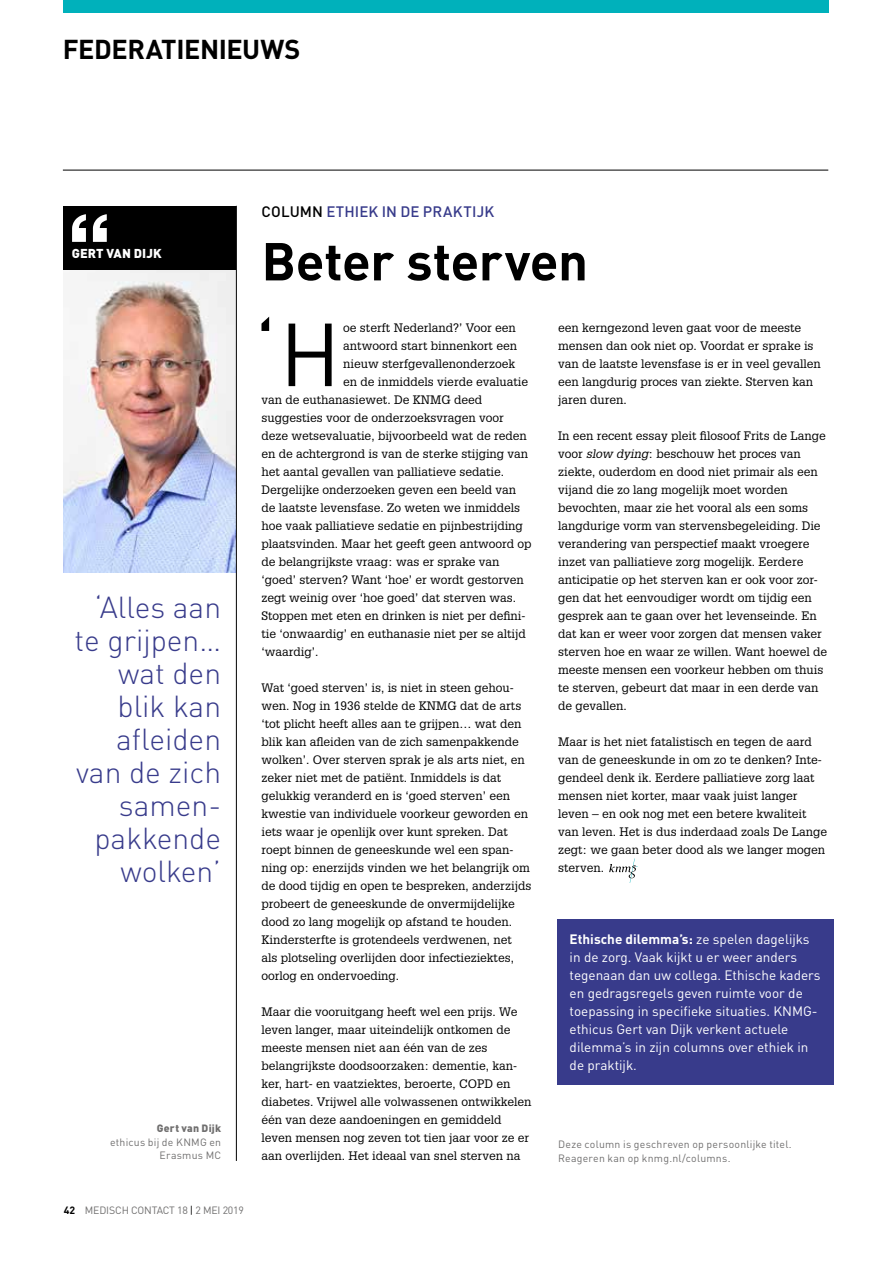
<style>
.page{position:relative;width:893px;height:1263px;background:#fff}
.page>*{position:absolute;margin:0;border:0;box-sizing:border-box;transform-origin:0 0}
.t1{font:87.9px "DINOT";color:#000}
.t2{font:700 52.5px "DINOT";letter-spacing:-.01em;color:#000}
.t3{font:300 30px/33px "DINOT";color:#383b8b;text-align:right}
.t4{font:700 27px "DINOT";letter-spacing:-.015em;color:#000}
.t5{font:500 15px "DINOT";letter-spacing:.005em;color:#383b8b}
.t6{font:13.5px/18px "DINOT";color:#fff}
.t7{font:900 12.75px "DINOT";letter-spacing:.005em;color:#fff}
.t8{font:12px/18px "Glypha LT Std";color:#000}
.t9{font:10.5px/13.5px "DINOT";letter-spacing:.02em;color:#706f6f;text-align:right}
.t10{font:10.5px "DINOT";letter-spacing:-.015em;color:#706f6f}
.t11{font:900 10.5px "DINOT";letter-spacing:.025em;color:#706f6f}
.s1{font-weight:700;color:#000}
.s2{color:#000}
.s3{font-style:italic}
.s4{font-weight:700}
</style>
<div class="page">
<div style="left:64px;top:0;width:765px;height:13px;background:#00b1bb"></div>
<hr style="left:63px;top:170px;width:765px;height:1px;background:#000">
<img style="left:63px;top:270px;width:173px;height:302px">
<div style="left:63px;top:206px;width:173px;height:64px;background:#000"></div>
<svg style="left:93px;top:214px;width:14px;height:28px"></svg>
<svg style="left:72px;top:214px;width:14px;height:28px"></svg>
<div style="left:557px;top:919px;width:276px;height:165px;background:#383b8b"></div>
<svg style="left:609px;top:859px;width:28px;height:24px"></svg>
<hr style="left:236px;top:206px;width:1px;height:955px;background:#000">
<h3 class="t4" style="left:63px;top:32px;width:239px">FEDERATIENIEUWS</h3>
<p class="t7" style="left:72px;top:245px;width:91px">GERT VAN DIJK</p>
<h3 class="t3" style="left:75px;top:591px;width:148px">‘Alles aan te grijpen… wat den blik kan afleiden van de zich samen&shy;pakkende wolken’</h3>
<p class="t11" style="left:157px;top:1121px;width:66px">Gert van Dijk</p>
<p class="t9" style="left:110px;top:1135px;width:113px">ethicus bij de KNMG en<br>Erasmus MC</p>
<p class="t10" style="left:64px;top:1204px;width:182px"><span class="s1">42</span> MEDISCH CONTACT 18 <span class="s2">|</span> 2 MEI 2019</p>
<p class="t5" style="left:262px;top:202px;width:234px"><span class="s2">COLUMN</span> ETHIEK IN DE PRAKTIJK</p>
<h2 class="t2" style="left:261px;top:227px;width:328px">Beter sterven</h2>
<h1 class="t1" style="left:254px;top:299px;width:88px">‘H</h1>
<p class="t8" style="left:343px;top:319px;width:174px">oe sterft Nederland?’ Voor een</p>
<p class="t8" style="left:343px;top:337px;width:175px">antwoord start binnenkort een</p>
<p class="t8" style="left:343px;top:355px;width:173px">nieuw sterfgevallenonderzoek</p>
<p class="t8" style="left:343px;top:373px;width:186px">en de inmiddels vierde evaluatie</p>
<p class="t8" style="left:261px;top:391px;width:222px">van de euthanasiewet. De KNMG deed</p>
<p class="t8" style="left:261px;top:409px;width:244px">suggesties voor de onderzoeksvragen voor</p>
<p class="t8" style="left:261px;top:427px;width:267px">deze wetsevaluatie, bijvoorbeeld wat de reden</p>
<p class="t8" style="left:261px;top:445px;width:268px">en de achtergrond is van de sterke stijging van</p>
<p class="t8" style="left:261px;top:463px;width:244px">het aantal gevallen van palliatieve sedatie.</p>
<p class="t8" style="left:261px;top:481px;width:256px">Dergelijke onderzoeken geven een beeld van</p>
<p class="t8" style="left:261px;top:499px;width:260px">de laatste levensfase. Zo weten we inmiddels</p>
<p class="t8" style="left:261px;top:517px;width:263px">hoe vaak palliatieve sedatie en pijnbestrijding</p>
<p class="t8" style="left:261px;top:535px;width:272px">plaatsvinden. Maar het geeft geen antwoord op</p>
<p class="t8" style="left:261px;top:553px;width:240px">de belangrijkste vraag: was er sprake van</p>
<p class="t8" style="left:261px;top:571px;width:264px">‘goed’ sterven? Want ‘hoe’ er wordt gestorven</p>
<p class="t8" style="left:261px;top:589px;width:256px">zegt weinig over ‘hoe goed’ dat sterven was.</p>
<p class="t8" style="left:261px;top:607px;width:265px">Stoppen met eten en drinken is niet per defini-</p>
<p class="t8" style="left:261px;top:625px;width:266px">tie ‘onwaardig’ en euthanasie niet per se altijd</p>
<p class="t8" style="left:261px;top:643px;width:58px">‘waardig’.</p>
<p class="t8" style="left:261px;top:679px;width:271px">Wat ‘goed sterven’ is, is niet in steen gehou&shy;wen. Nog in 1936 stelde de KNMG dat de arts ‘tot plicht heeft alles aan te grijpen… wat den blik kan afleiden van de zich samenpakkende wolken’. Over sterven sprak je als arts niet, en zeker niet met de patiënt. Inmiddels is dat gelukkig veranderd en is ‘goed sterven’ een kwestie van individuele voorkeur geworden en iets waar je openlijk over kunt spreken. Dat roept binnen de geneeskunde wel een span&shy;ning op: enerzijds vinden we het belangrijk om de dood tijdig en open te bespreken, anderzijds probeert de geneeskunde de onvermijdelijke dood zo lang mogelijk op afstand te houden.<br>Kindersterfte is grotendeels verdwenen, net<br>als plotseling overlijden door infectieziektes, oorlog en ondervoeding.</p>
<p class="t8" style="left:261px;top:1003px;width:271px">Maar die vooruitgang heeft wel een prijs. We leven langer, maar uiteindelijk ontkomen de meeste mensen niet aan één van de zes belangrijkste doodsoorzaken: dementie, kan&shy;ker, hart- en vaatziektes, beroerte, COPD en diabetes. Vrijwel alle volwassenen ontwikkelen één van deze aandoeningen en gemiddeld leven mensen nog zeven tot tien jaar voor ze er aan overlijden. Het ideaal van snel sterven na</p>
<p class="t8" style="left:558px;top:319px;width:264px">een kerngezond leven gaat voor de meeste mensen dan ook niet op. Voordat er sprake is van de laatste levensfase is er in veel gevallen een langdurig proces van ziekte. Sterven kan jaren duren.</p>
<p class="t8" style="left:558px;top:427px;width:270px">In een recent essay pleit filosoof Frits de Lange voor <span class="s3">slow dying</span>: beschouw het proces van ziekte, ouderdom en dood niet primair als een vijand die zo lang mogelijk moet worden bevochten, maar zie het vooral als een soms langdurige vorm van stervensbegeleiding. Die verandering van perspectief maakt vroegere inzet van palliatieve zorg mogelijk. Eerdere anticipatie op het sterven kan er ook voor zor&shy;gen dat het eenvoudiger wordt om tijdig een gesprek aan te gaan over het levenseinde. En dat kan er weer voor zorgen dat mensen vaker sterven hoe en waar ze willen. Want hoewel de meeste mensen een voorkeur hebben om thuis te sterven, gebeurt dat maar in een derde van de gevallen.</p>
<p class="t8" style="left:558px;top:733px;width:270px">Maar is het niet fatalistisch en tegen de aard van de geneeskunde in om zo te denken? Inte&shy;gendeel denk ik. Eerdere palliatieve zorg laat mensen niet korter, maar vaak juist langer leven – en ook nog met een betere kwaliteit van leven. Het is dus inderdaad zoals De Lange zegt: we gaan beter dood als we langer mogen sterven.</p>
<p class="t6" style="left:570px;top:930px;width:252px"><span class="s4">Ethische dilemma’s:</span> ze spelen dagelijks in de zorg. Vaak kijkt u er weer anders tegenaan dan uw collega. Ethische kaders en gedragsregels geven ruimte voor de toepassing in specifieke situaties. KNMG&shy;ethicus Gert van Dijk verkent actuele dilemma’s in zijn columns over ethiek in de praktijk.</p>
<p class="t9" style="left:558px;top:1137px;width:235px;text-align:left">Deze column is geschreven op persoonlijke titel.<br>Reageren kan op knmg.nl/columns.</p>
</div>
